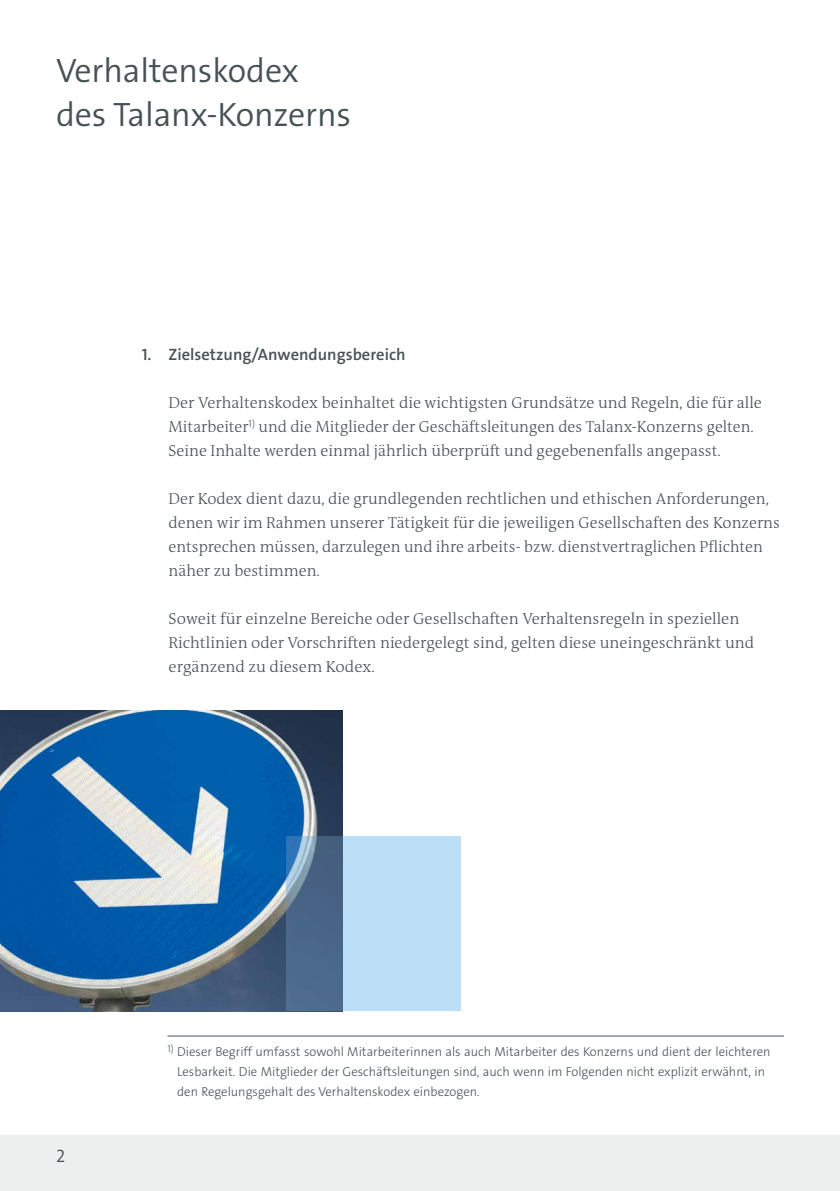
<style>
.page{position:relative;width:840px;height:1191px;background:#fff}
.page>*{position:absolute;margin:0;border:0;box-sizing:border-box;transform-origin:0 0}
.t1{font:34px/44px "The Sans LP4 Se Lig";letter-spacing:-.005em;color:#475257}
.t2{font:18px "The Sans LP4 Se Lig";color:#475257}
.t3{font:16.4px "The Sans LP6 Se Bld";color:#475257}
.t4{font:300 16px/24px "The Antiqua B W3";color:#475257}
.t5{font:13px/20px "The Sans LP3 Lig";color:#475257}
</style>
<div class="page">
<div style="left:0;top:1134px;width:839px;height:57px;background:#edeeee"></div>
<img style="left:0;top:710px;width:342px;height:301px">
<svg style="left:286px;top:836px;width:175px;height:175px;fill:#bcdef6"></svg>
<hr style="left:167px;top:1035px;width:616px;height:1px;background:#475257">
<h1 class="t1" style="left:56px;top:49px;width:296px">Verhaltenskodex des Talanx-Konzerns</h1>
<p class="t3" style="left:142px;top:344px;width:265px">1. Zielsetzung/Anwendungsbereich</p>
<p class="t4" style="left:168px;top:391px;width:594px">Der Verhaltenskodex beinhaltet die wichtigsten Grundsätze und Regeln, die für alle<br>Mitarbeiter<sup>1)</sup> und die Mitglieder der Geschäftsleitungen des Talanx-Konzerns gelten.<br>Seine Inhalte werden einmal jährlich überprüft und gegebenenfalls angepasst.</p>
<p class="t4" style="left:168px;top:487px;width:612px">Der Kodex dient dazu, die grundlegenden rechtlichen und ethischen Anforderungen, denen wir im Rahmen unserer Tätigkeit für die jeweiligen Gesellschaften des Konzerns entsprechen müssen, darzulegen und ihre arbeits- bzw. dienstvertraglichen Pflichten näher zu bestimmen.</p>
<p class="t4" style="left:168px;top:607px;width:586px">Soweit für einzelne Bereiche oder Gesellschaften Verhaltensregeln in speziellen<br>Richtlinien oder Vorschriften niedergelegt sind, gelten diese uneingeschränkt und ergänzend zu diesem Kodex.</p>
<p class="t2" style="left:56px;top:1144px;width:11px">2</p>
<p class="t5" style="left:177px;top:1042px;width:594px;text-indent:-10px"><sup>1)</sup> Dieser Begriff umfasst sowohl Mitarbeiterinnen als auch Mitarbeiter des Konzerns und dient der leichteren<br>Lesbarkeit. Die Mitglieder der Geschäftsleitungen sind, auch wenn im Folgenden nicht explizit erwähnt, in den Regelungsgehalt des Verhaltenskodex einbezogen.</p>
</div>
